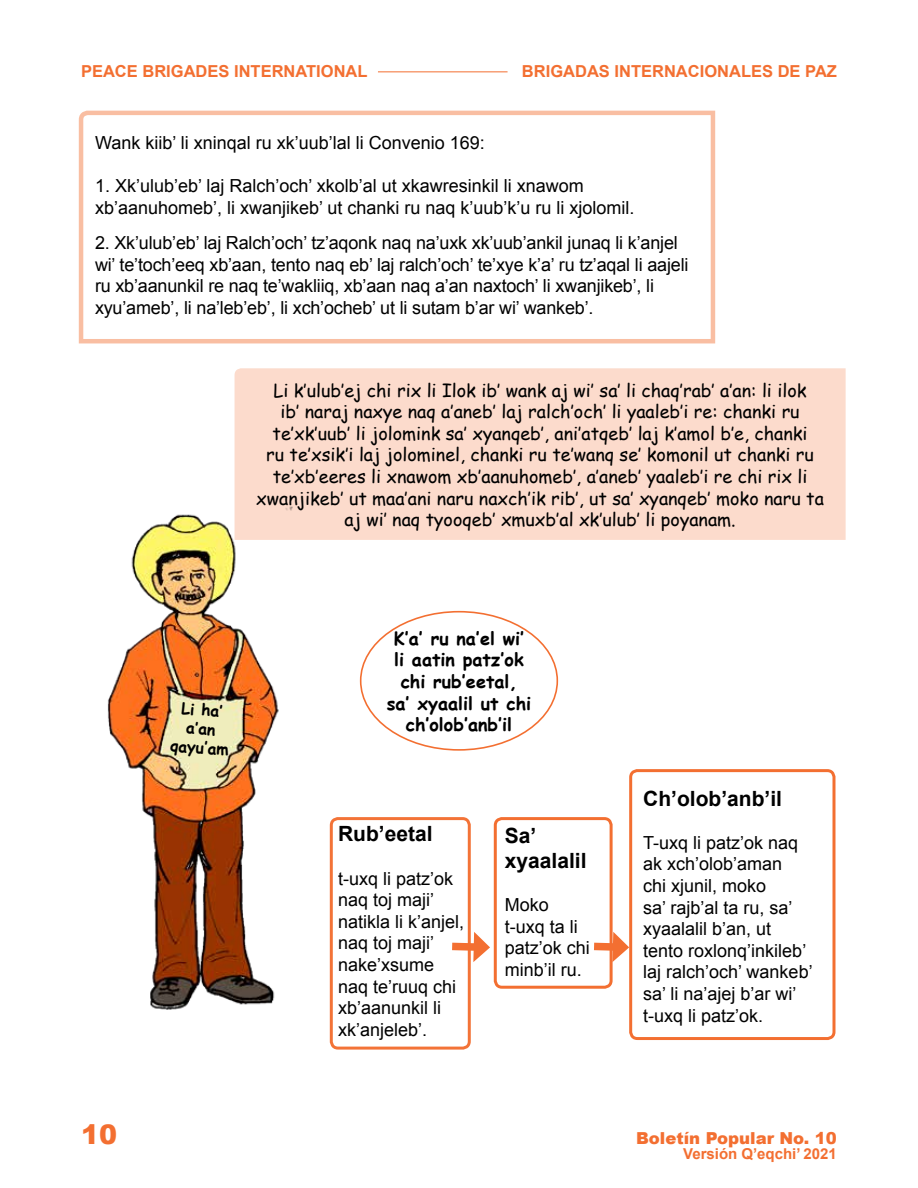
<style>
.page{position:relative;width:918px;height:1188px;background:#fff}
.page>*{position:absolute;margin:0;border:0;box-sizing:border-box;transform-origin:0 0}
.t1{font:900 27px "Arial";color:#f36f31}
.t2{font:700 21px/25.2px "Arial";color:#000}
.t3{font:18px/21.6px "Arial";color:#000}
.t4{font:18px/21.6px "Comic Sans MS";color:#000;text-align:center}
.t5{font:700 18px/21.6px "Comic Sans MS";color:#000;text-align:center}
.t6{font:700 16.5px "Arial";color:#f36f31}
.t7{font:900 16.5px "Arial";color:#f36f31}
.t8{font:700 15.75px/18.9px "Comic Sans MS";color:#000;text-align:center}
.t9{font:700 15px "Arial";color:#f36f31}
</style>
<div class="page">
<hr style="left:378px;top:71px;width:130px;height:1px;background:#f36f31">
<div style="left:235px;top:368px;width:611px;height:172px;background:#fcdbcc"></div>
<svg style="left:78px;top:110px;width:638px;height:234px"></svg>
<img style="left:107px;top:504px;width:191px;height:506px">
<div style="left:330px;top:817px;width:141px;height:233px;border:3px solid #f36f31;border-radius:7px"></div>
<div style="left:494px;top:817px;width:119px;height:172px;border:3px solid #f36f31;border-radius:7px"></div>
<div style="left:629px;top:769px;width:206px;height:271px;border:3px solid #f36f31;border-radius:7px"></div>
<svg style="left:452px;top:932px;width:38px;height:30px"></svg>
<svg style="left:594px;top:932px;width:35px;height:30px"></svg>
<p class="t6" style="left:81px;top:61px;width:288px">PEACE BRIGADES INTERNATIONAL</p>
<p class="t6" style="left:522px;top:61px;width:317px">BRIGADAS INTERNACIONALES DE PAZ</p>
<p class="t3" style="left:95px;top:132px;width:391px">Wank kiib’ li xninqal ru xk’uub’lal li Convenio 169:</p>
<p class="t3" style="left:95px;top:175px;width:541px">1. Xk’ulub’eb’ laj Ralch’och’ xkolb’al ut xkawresinkil li xnawom xb’aanuhomeb’, li xwanjikeb’ ut chanki ru naq k’uub’k’u ru li xjolomil.</p>
<p class="t3" style="left:95px;top:232px;width:595px">2. Xk’ulub’eb’ laj Ralch’och’ tz’aqonk naq na’uxk xk’uub’ankil junaq li k’anjel wi’ te’toch’eeq xb’aan, tento naq eb’ laj ralch’och’ te’xye k’a’ ru tz’aqal li aajeli ru xb’aanunkil re naq te’wakliiq, xb’aan naq a’an naxtoch’ li xwanjikeb’, li xyu’ameb’, li na’leb’eb’, li xch’ocheb’ ut li sutam b’ar wi’ wankeb’.</p>
<p class="t4" style="left:256px;top:379px;width:569px">Li k’ulub’ej chi rix li Ilok ib’ wank aj wi’ sa’ li chaq’rab’ a’an: li ilok<br>ib’ naraj naxye naq a’aneb’ laj ralch’och’ li yaaleb’i re: chanki ru te’xk’uub’ li jolomink sa’ xyanqeb’, ani’atqeb’ laj k’amol b’e, chanki<br>ru te’xsik’i laj jolominel, chanki ru te’wanq se’ komonil ut chanki ru te’xb’eeres li xnawom xb’aanuhomeb’, a’aneb’ yaaleb’i re chi rix li xwanjikeb’ ut maa’ani naru naxch’ik rib’, ut sa’ xyanqeb’ moko naru ta aj wi’ naq tyooqeb’ xmuxb’al xk’ulub’ li poyanam.</p>
<p class="t8" style="left:174px;top:698px;width:60px;rotate:4deg">Li ha’ a’an qayu’am</p>
<p class="t5" style="left:387px;top:627px;width:146px">K’a’ ru na’el wi’ li aatin patz’ok chi rub’eetal,<br>sa’ xyaalil ut chi ch’olob’anb’il</p>
<p class="t2" style="left:338px;top:822px;width:96px">Rub’eetal</p>
<p class="t3" style="left:338px;top:868px;width:128px">t-uxq li patz’ok naq toj maji’ natikla li k’anjel, naq toj maji’ nake’xsume naq te’ruuq chi xb’aanunkil li xk’anjeleb’.</p>
<p class="t2" style="left:505px;top:823px;width:83px">Sa’ xyaalalil</p>
<p class="t3" style="left:505px;top:894px;width:87px">Moko t-uxq ta li patz’ok chi minb’il ru.</p>
<p class="t2" style="left:643px;top:786px;width:140px">Ch’olob’anb’il</p>
<p class="t3" style="left:643px;top:832px;width:171px">T-uxq li patz’ok naq ak xch’olob’aman<br>chi xjunil, moko<br>sa’ rajb’al ta ru, sa’ xyaalalil b’an, ut tento roxlonq’inkileb’ laj ralch’och’ wankeb’ sa’ li na’ajej b’ar wi’ t-uxq li patz’ok.</p>
<h1 class="t1" style="left:81px;top:1115px;width:38px">10</h1>
<p class="t7" style="left:636px;top:1127px;width:202px">Boletín Popular No. 10</p>
<p class="t9" style="left:683px;top:1144px;width:155px">Versión Q’eqchi’ 2021</p>
</div>
